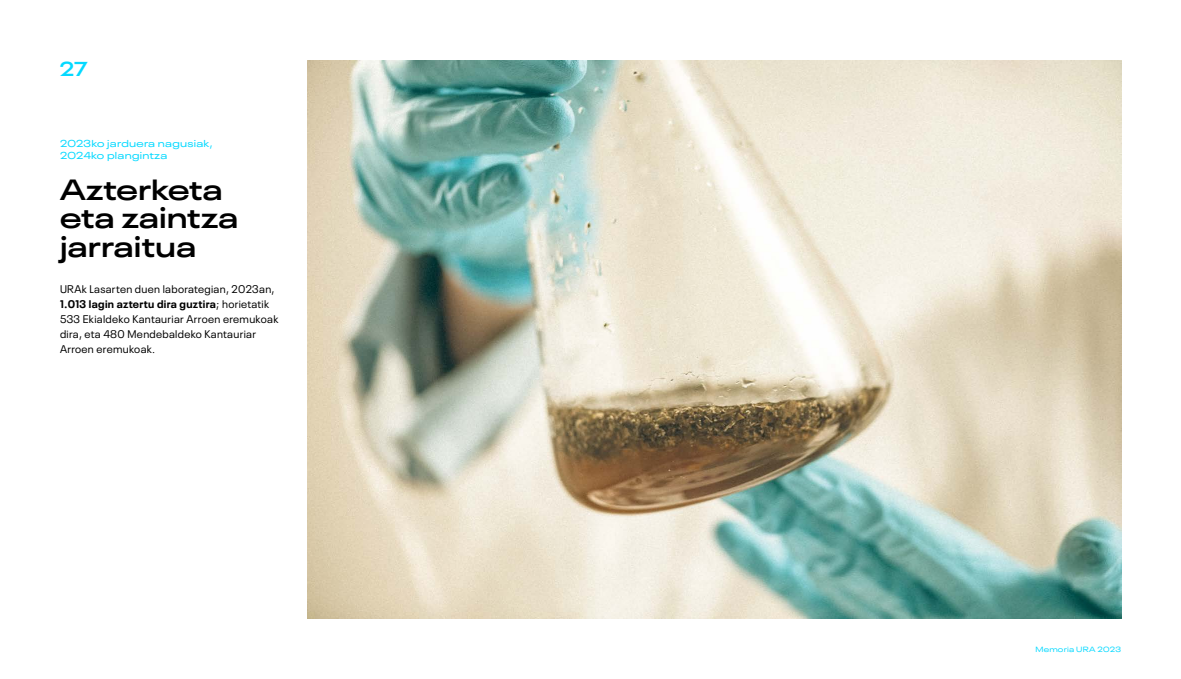
<style>
.page{position:relative;width:1181px;height:679px;background:#fff}
.page>*{position:absolute;margin:0;border:0;box-sizing:border-box;transform-origin:0 0}
.t1{font:600 expanded 29px/28.5px "Neue Plak";color:#000}
.t2{font:600 expanded 20px "Neue Plak";color:#04d9ff}
.t3{font:11px/15px "Neue Plak";letter-spacing:.03em;color:#000}
.t4{font:expanded 10px/12px "Neue Plak";letter-spacing:.025em;color:#04d9ff}
.t5{font:expanded 7.5px "Neue Plak";letter-spacing:.025em;color:#04d9ff}
.s1{font-weight:700}
</style>
<div class="page">
<img style="left:308px;top:60px;width:813px;height:559px">
<h2 class="t2" style="left:60px;top:52px;width:29px">27</h2>
<p class="t4" style="left:60px;top:136px;width:154px">2023ko jarduera nagusiak,<br>2024ko plangintza</p>
<p class="t1" style="left:60px;top:172px;width:180px">Azterketa eta zaintza jarraitua</p>
<p class="t3" style="left:60px;top:280px;width:216px">URAk Lasarten duen laborategian, 2023an,</p>
<p class="t3" style="left:60px;top:295px;width:220px"><span class="s1">1.013 lagin aztertu dira guztira</span>; horietatik 533 Ekialdeko Kantauriar Arroen eremukoak dira, eta 480 Mendebaldeko Kantauriar Arroen eremukoak.</p>
<p class="t5" style="left:1035px;top:643px;width:87px">Memoria URA 2023</p>
</div>
